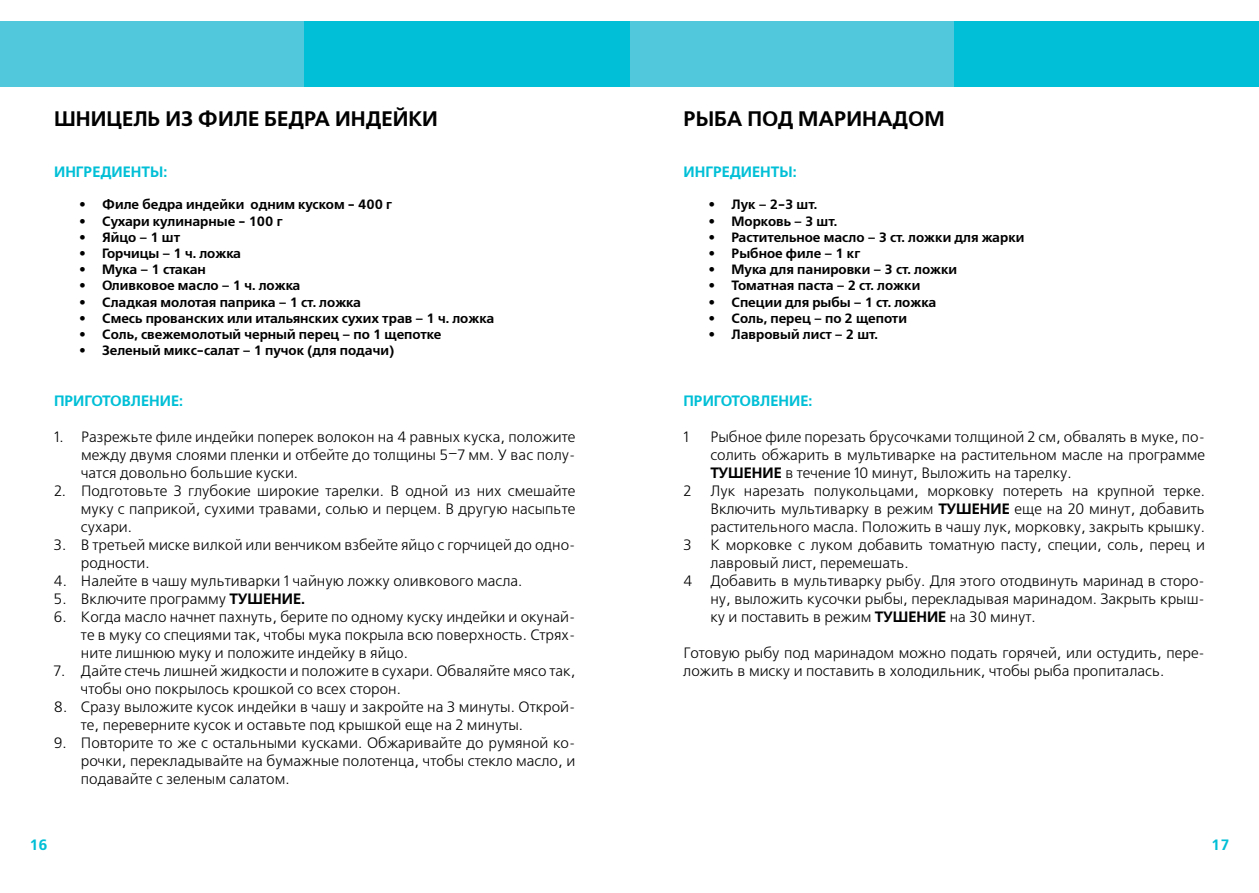
<style>
.page{position:relative;width:1259px;height:893px;background:#fff}
.page>*{position:absolute;margin:0;border:0;box-sizing:border-box;transform-origin:0 0}
.t1{font:700 21px "Free Set C";color:#000}
.t2{font:15px/18px "Free Set C";color:#000;text-align:justify}
.t3{font:700 15px "Free Set C";color:#00bfd6}
.t4{font:700 13.5px "Free Set C";color:#000}
.s1{font-weight:700}
</style>
<div class="page">
<div style="left:629px;top:21px;width:326px;height:66px;background:#52c8dc"></div>
<div style="left:0;top:21px;width:304px;height:66px;background:#52c8dc"></div>
<div style="left:955px;top:21px;width:304px;height:66px;background:#00bfd6"></div>
<div style="left:304px;top:21px;width:325px;height:66px;background:#00bfd6"></div>
<h1 class="t1" style="left:54px;top:106px;width:38px">Шниц</h1>
<h1 class="t1" style="left:122px;top:106px;width:301px">ель из филе бедра индейки</h1>
<p class="t3" style="left:54px;top:163px;width:115px">ИНГРЕДИЕНТЫ:</p>
<p class="t4" style="left:80px;top:197px;width:314px">• Ф иле бедра индейки одним куском - 400 г</p>
<p class="t4" style="left:80px;top:213px;width:204px">• Сухари кулинарные - 100 г</p>
<p class="t4" style="left:80px;top:229px;width:102px">• Я йцо – 1 шт</p>
<p class="t4" style="left:80px;top:245px;width:163px">• Горчицы – 1 ч. ложка</p>
<p class="t4" style="left:80px;top:261px;width:128px">• Мука – 1 стакан</p>
<p class="t4" style="left:80px;top:278px;width:222px">• Оливковое масло – 1 ч. ложка</p>
<p class="t4" style="left:80px;top:294px;width:283px">• Сладкая молотая паприка – 1 ст. ложка</p>
<p class="t4" style="left:80px;top:310px;width:416px">• Смесь прованских или итальянских сухих трав – 1 ч. ложка</p>
<p class="t4" style="left:80px;top:326px;width:363px">• Соль, свежемолотый черный перец – по 1 щепотке</p>
<p class="t4" style="left:80px;top:342px;width:316px">• Зеленый микс-салат – 1 пучок (для подачи)</p>
<p class="t3" style="left:54px;top:391px;width:48px">ПРИГОТОВЛЕ</p>
<p class="t3" style="left:149px;top:391px;width:35px">НИЕ:</p>
<p class="t2" style="left:81px;top:428px;width:496px;text-indent:-27px">1. Разрежьте филе индейки поперек волокон на 4 равных куска, положите между двумя слоями пленки и отбейте до толщины 5–7 мм. У вас полу&shy;чатся довольно большие куски.</p>
<p class="t2" style="left:81px;top:482px;width:496px;text-indent:-27px">2. Подготовьте 3 глубокие широкие тарелки. В одной из них смешайте муку с паприкой, сухими травами, солью и перцем. В другую насыпьте сухари.</p>
<p class="t2" style="left:81px;top:536px;width:496px;text-indent:-27px">3. В третьей миске вилкой или венчиком взбейте яйцо с горчицей до одно&shy;родности.</p>
<p class="t2" style="left:54px;top:572px;width:470px">4. Налейте в чашу мультиварки 1 чайную ложку оливкового масла.</p>
<p class="t2" style="left:54px;top:590px;width:252px">5. Включите программу <span class="s1">Тушение.</span></p>
<p class="t2" style="left:81px;top:608px;width:496px;text-indent:-27px">6. Когда масло начнет пахнуть, берите по одному куску индейки и окунай&shy;те в муку со специями так, чтобы мука покрыла всю поверхность. Стрях&shy;ните лишнюю муку и положите индейку в яйцо.</p>
<p class="t2" style="left:81px;top:662px;width:496px;text-indent:-27px">7. Дайте стечь лишней жидкости и положите в сухари. Обваляйте мясо так, чтобы оно покрылось крошкой со всех сторон.</p>
<p class="t2" style="left:81px;top:698px;width:496px;text-indent:-27px">8. Сразу выложите кусок индейки в чашу и закройте на 3 минуты. Открой&shy;те, переверните кусок и оставьте под крышкой еще на 2 минуты.</p>
<p class="t2" style="left:81px;top:734px;width:496px;text-indent:-27px">9. Повторите то же с остальными кусками. Обжаривайте до румяной ко&shy;рочки, перекладывайте на бумажные полотенца, чтобы стекло масло, и подавайте с зеленым салатом.</p>
<h1 class="t1" style="left:683px;top:106px;width:132px">Рыба под марина</h1>
<h1 class="t1" style="left:892px;top:106px;width:50px">дом</h1>
<p class="t3" style="left:683px;top:163px;width:115px">ИНГРЕДИЕНТЫ:</p>
<p class="t4" style="left:709px;top:197px;width:110px">• Лук – 2-3 шт.</p>
<p class="t4" style="left:709px;top:213px;width:130px">• Морковь – 3 шт.</p>
<p class="t4" style="left:709px;top:229px;width:317px">• Растительное масло – 3 ст. ложки для жарки</p>
<p class="t4" style="left:709px;top:245px;width:153px">• Рыбное филе – 1 кг</p>
<p class="t4" style="left:709px;top:261px;width:250px">• Мука для панировки – 3 ст. ложки</p>
<p class="t4" style="left:709px;top:278px;width:213px">• Томатная паста – 2 ст. ложки</p>
<p class="t4" style="left:709px;top:294px;width:229px">• Специи для рыбы – 1 ст. ложка</p>
<p class="t4" style="left:709px;top:310px;width:199px">• Соль, перец – по 2 щепоти</p>
<p class="t4" style="left:709px;top:326px;width:171px">• Лавровый лист – 2 шт.</p>
<p class="t3" style="left:683px;top:391px;width:48px">ПРИГОТОВЛЕ</p>
<p class="t3" style="left:778px;top:391px;width:35px">НИЕ:</p>
<p class="t2" style="left:683px;top:428px;width:7px">1</p>
<p class="t2" style="left:710px;top:428px;width:496px">Рыбное филе порезать брусочками толщиной 2 см, обвалять в муке, по&shy;солить обжарить в мультиварке на растительном масле на программе <span class="s1">Тушение</span> в течение 10 минут, Выложить на тарелку.</p>
<p class="t2" style="left:683px;top:482px;width:9px">2</p>
<p class="t2" style="left:710px;top:482px;width:496px">Лук нарезать полукольцами, морковку потереть на крупной терке.<br>Включить мультиварку в режим <span class="s1">Тушение</span> еще на 20 минут, добавить растительного масла. Положить в чашу лук, морковку, закрыть крышку.</p>
<p class="t2" style="left:683px;top:536px;width:10px">3</p>
<p class="t2" style="left:710px;top:536px;width:496px">К морковке с луком добавить томатную пасту, специи, соль, перец и</p>
<p class="t2" style="left:710px;top:554px;width:200px">лавровый лист, перемешать.</p>
<p class="t2" style="left:683px;top:572px;width:523px">4 Добавить в мультиварку рыбу. Для этого отодвинуть маринад в сторо-</p>
<p class="t2" style="left:710px;top:590px;width:496px">ну, выложить кусочки рыбы, перекладывая маринадом. Закрыть крыш-</p>
<p class="t2" style="left:710px;top:608px;width:327px">ку и поставить в режим <span class="s1">Тушение</span> на 30 минут.</p>
<p class="t2" style="left:683px;top:644px;width:523px">Готовую рыбу под маринадом можно подать горячей, или остудить, пере&shy;ложить в миску и поставить в холодильник, чтобы рыба пропиталась.</p>
<p class="t3" style="left:29px;top:836px;width:20px">16</p>
<p class="t3" style="left:1211px;top:836px;width:20px">17</p>
</div>
